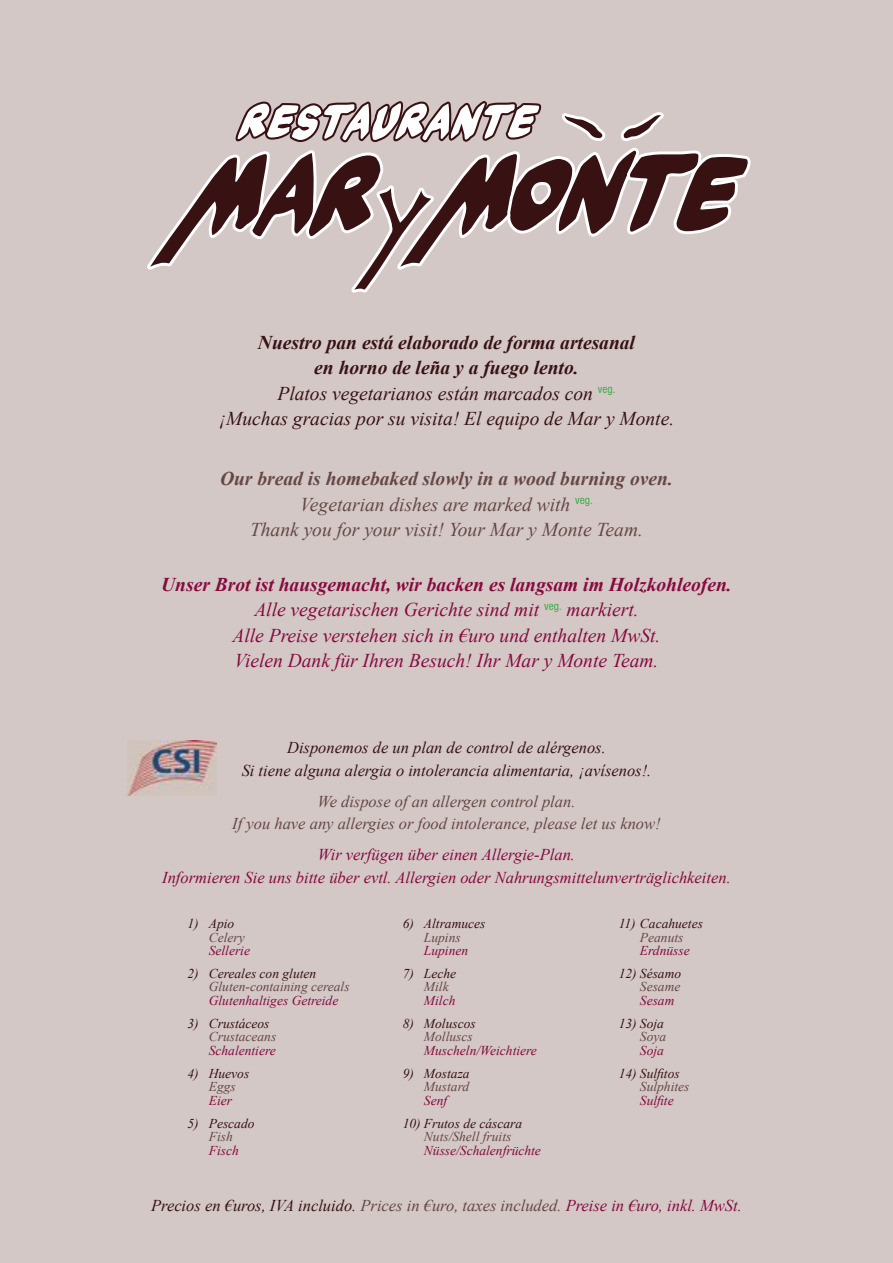
<style>
.page{position:relative;width:893px;height:1263px;background:#d3c8c6}
.page>*{position:absolute;margin:0;border:0;box-sizing:border-box;transform-origin:0 0}
.t1{font:italic 19.5px/25.5px "Times New Roman";color:#88093f;text-align:center}
.t2{font:italic 19.5px/25.5px "Times New Roman";color:#381113;text-align:center}
.t3{font:italic 19.5px/25.5px "Times New Roman";color:#664744;text-align:center}
.t4{font:italic 16.5px/22.5px "Times New Roman";color:#381113;text-align:center}
.t5{font:italic 16.5px/22.5px "Times New Roman";color:#88093f;text-align:center}
.t6{font:italic 16.5px/22.5px "Times New Roman";color:#664744;text-align:center}
.t7{font:italic 13.5px "Times New Roman";color:#381113}
.t8{font:italic 13.5px "Times New Roman";color:#88093f}
.t9{font:italic 13.5px "Times New Roman";color:#664744}
.s1{font-weight:700}
.s2{color:#664744}
.s3{color:#88093f}
</style>
<div class="page">
<svg style="left:147px;top:101px;width:604px;height:192px"></svg>
<img style="left:128px;top:740px;width:88px;height:56px">
<p class="t2" style="left:219px;top:329px;width:457px"><span class="s1">Nuestro pan está elaborado de forma artesanal<br>en horno de leña y a fuego lento.<br></span>Platos vegetarianos están marcados con <sup>veg.<br></sup>¡Muchas gracias por su visita! El equipo de Mar y Monte.</p>
<p class="t3" style="left:220px;top:465px;width:454px"><span class="s1">Our bread is homebaked slowly in a wood burning oven.<br></span>Vegetarian dishes are marked with <sup>veg.<br></sup>Thank you for your visit! Your Mar y Monte Team.</p>
<p class="t1" style="left:161px;top:571px;width:572px"><span class="s1">Unser Brot ist hausgemacht, wir backen es langsam im Holzkohleofen.<br></span>Alle vegetarischen Gerichte sind mit <sup>veg.</sup> markiert.<br>Alle Preise verstehen sich in €uro und enthalten MwSt.<br>Vielen Dank für Ihren Besuch! Ihr Mar y Monte Team.</p>
<p class="t4" style="left:242px;top:736px;width:411px">Disponemos de un plan de control de alérgenos.<br>Si tiene alguna alergia o intolerancia alimentaria, ¡avísenos!.</p>
<p class="t6" style="left:232px;top:789px;width:430px">We dispose of an allergen control plan.<br>If you have any allergies or food intolerance, please let us know!</p>
<p class="t5" style="left:162px;top:843px;width:570px">Wir verfügen über einen Allergie-Plan.<br>Informieren Sie uns bitte über evtl. Allergien oder Nahrungsmittelunverträglichkeiten.</p>
<p class="t7" style="left:188px;top:914px;width:48px">1) Apio</p>
<p class="t9" style="left:209px;top:928px;width:37px">Celery</p>
<p class="t8" style="left:209px;top:941px;width:43px">Sellerie</p>
<p class="t7" style="left:188px;top:964px;width:130px">2) Cereales con gluten</p>
<p class="t9" style="left:209px;top:977px;width:142px">Gluten-containing cereals</p>
<p class="t8" style="left:209px;top:991px;width:131px">Glutenhaltiges Getreide</p>
<p class="t7" style="left:188px;top:1014px;width:84px">3) Crustáceos</p>
<p class="t9" style="left:209px;top:1027px;width:69px">Crustaceans</p>
<p class="t8" style="left:209px;top:1041px;width:68px">Schalentiere</p>
<p class="t7" style="left:188px;top:1064px;width:63px">4) Huevos</p>
<p class="t9" style="left:209px;top:1077px;width:28px">Eggs</p>
<p class="t8" style="left:209px;top:1091px;width:25px">Eier</p>
<p class="t7" style="left:188px;top:1114px;width:69px">5) Pescado</p>
<p class="t9" style="left:209px;top:1127px;width:26px">Fish</p>
<p class="t8" style="left:209px;top:1141px;width:31px">Fisch</p>
<p class="t7" style="left:403px;top:914px;width:84px">6) Altramuces</p>
<p class="t9" style="left:424px;top:928px;width:38px">Lupins</p>
<p class="t8" style="left:424px;top:941px;width:46px">Lupinen</p>
<p class="t7" style="left:403px;top:964px;width:55px">7) Leche</p>
<p class="t9" style="left:424px;top:977px;width:26px">Milk</p>
<p class="t8" style="left:424px;top:991px;width:33px">Milch</p>
<p class="t7" style="left:403px;top:1014px;width:75px">8) Moluscos</p>
<p class="t9" style="left:424px;top:1027px;width:50px">Molluscs</p>
<p class="t8" style="left:424px;top:1041px;width:114px">Muscheln/Weichtiere</p>
<p class="t7" style="left:403px;top:1064px;width:69px">9) Mostaza</p>
<p class="t9" style="left:424px;top:1077px;width:47px">Mustard</p>
<p class="t8" style="left:424px;top:1091px;width:25px">Senf</p>
<p class="t7" style="left:403px;top:1114px;width:121px">10) Frutos de cáscara</p>
<p class="t9" style="left:424px;top:1127px;width:89px">Nuts/Shell fruits</p>
<p class="t8" style="left:424px;top:1141px;width:118px">Nüsse/Schalenfrüchte</p>
<p class="t7" style="left:619px;top:914px;width:86px">11) Cacahuetes</p>
<p class="t9" style="left:640px;top:928px;width:45px">Peanuts</p>
<p class="t8" style="left:640px;top:941px;width:51px">Erdnüsse</p>
<p class="t7" style="left:619px;top:964px;width:64px">12) Sésamo</p>
<p class="t9" style="left:640px;top:977px;width:42px">Sesame</p>
<p class="t8" style="left:640px;top:991px;width:36px">Sesam</p>
<p class="t7" style="left:619px;top:1014px;width:47px">13) Soja</p>
<p class="t9" style="left:640px;top:1027px;width:28px">Soya</p>
<p class="t8" style="left:640px;top:1041px;width:26px">Soja</p>
<p class="t7" style="left:619px;top:1064px;width:63px">14) Sulfitos</p>
<p class="t9" style="left:640px;top:1077px;width:51px">Sulphites</p>
<p class="t8" style="left:640px;top:1091px;width:35px">Sulfite</p>
<p class="t4" style="left:151px;top:1193px;width:592px">Precios en €uros, IVA incluido. <span class="s2">Prices in €uro, taxes included.</span> <span class="s3">Preise in €uro, inkl. MwSt.</span></p>
</div>
